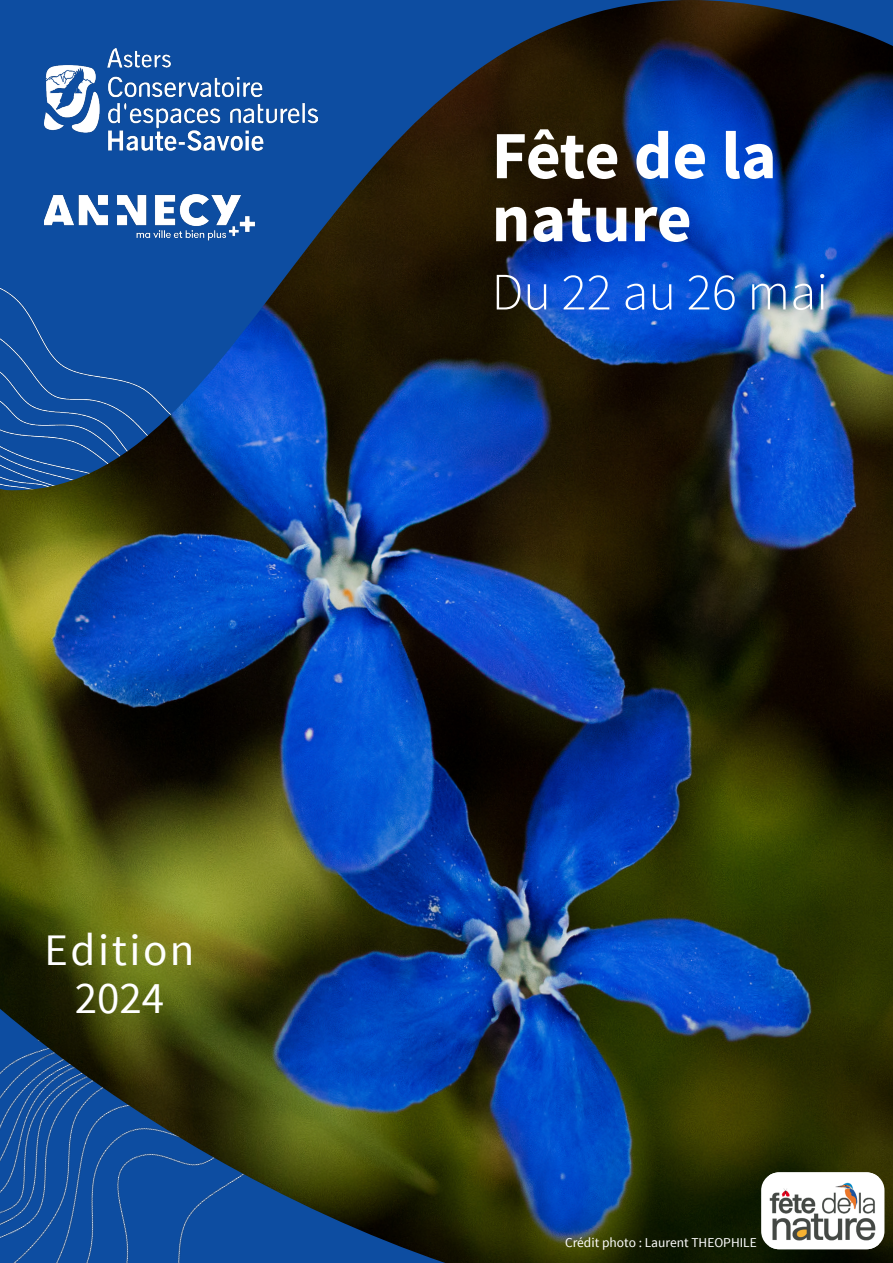
<style>
.page{position:relative;width:893px;height:1263px;background:#fff}
.page>*{position:absolute;margin:0;border:0;box-sizing:border-box;transform-origin:0 0}
.puces{font:700 67.5px/63px "Source Sans Pro";color:#fff}
.puces-2{font:300 52.5px "Source Sans Pro";color:#fff}
.t1{font:45px/48px "Source Sans Pro";letter-spacing:.055em;color:#fff;text-align:center}
.t2{font:13.5px "Source Sans Pro";color:#fff}
</style>
<div class="page">
<img style="left:0;top:0;width:893px;height:1263px">
<div style="left:761px;top:1172px;width:123px;height:77px;background:#fff;border-radius:18px"></div>
<img style="left:769px;top:1172px;width:110px;height:77px">
<img style="left:45px;top:48px;width:273px;height:108px">
<img style="left:45px;top:179px;width:227px;height:83px">
<p class="t1" style="left:45px;top:927px;width:151px">Edition<br>2024</p>
<p class="puces" style="left:492px;top:127px;width:287px">Fête de la nature</p>
<p class="puces-2" style="left:492px;top:260px;width:338px">Du 22 au 26 mai</p>
<p class="t2" style="left:565px;top:1234px;width:193px">Crédit photo : Laurent THEOPHILE</p>
</div>
